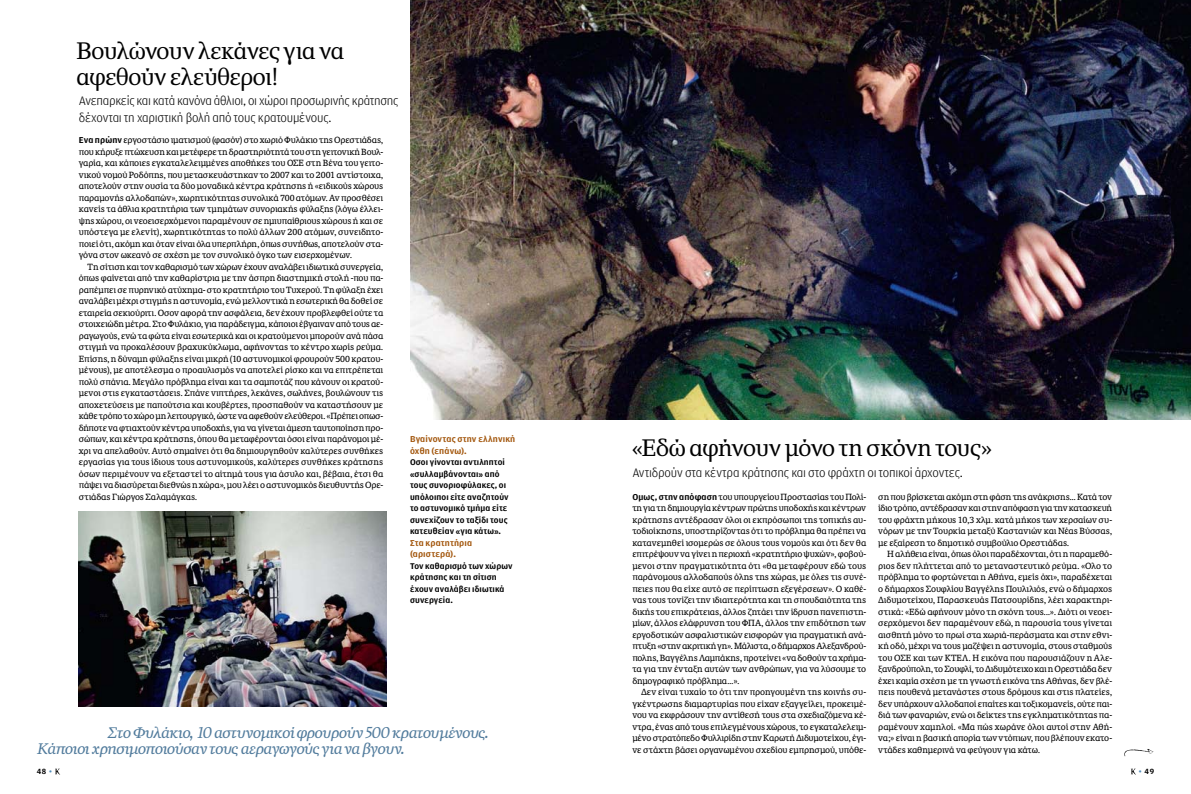
<style>
.page{position:relative;width:1191px;height:794px;background:#fff}
.page>*{position:absolute;margin:0;border:0;box-sizing:border-box;transform-origin:0 0}
.t1{font:24px/26px "KA Sabbato SB";letter-spacing:-.03em;color:#000}
.t2{font:italic 15.4px/16.4px "KAS Quiosco";letter-spacing:-.035em;color:#517b9c;scale:1.04 1}
.t3{font:300 13px/17px "KAS Amplitude 01";letter-spacing:-.015em;color:#000}
.t4{font:9.1px/11.5px "KAS Amplitude 07 NW Bold";letter-spacing:.015em;color:#a2550b;scale:1.04 1}
.t5{font:8.8px/11.5px "KAS Amplitude 07 NW Bold";letter-spacing:.01em;color:#000;scale:1.04 1}
.t6{font:8.6px/11.5px "KA News Light 703";letter-spacing:-.015em;color:#000;text-align:justify}
.t7{font:8px "KAS Amplitude 07 NW Bold";color:#000}
.s1{font-family:"KAS Amplitude 07 NW Bold";font-size:9.1px}
.s2{color:#528dbb}
</style>
<div class="page">
<svg style="left:55px;top:768px;width:5px;height:6px"></svg>
<svg style="left:1131px;top:768px;width:5px;height:6px"></svg>
<img style="left:79px;top:511px;width:307px;height:195px">
<img style="left:410px;top:0;width:781px;height:420px">
<svg style="left:1124px;top:749px;width:29px;height:8px"></svg>
<h1 class="t1" style="left:76px;top:38px;width:270px">Βουλώνουν λεκάνες για να αφεθούν ελεύθεροι!</h1>
<h3 class="t3" style="left:79px;top:93px;width:321px">Ανεπαρκείς και κατά κανόνα άθλιοι, οι χώροι προσωρινής κράτησης δέχονται τη χαριστική βολή από τους κρατουμένους.</h3>
<p class="t6" style="left:79px;top:134px;width:306px"><span class="s1">Ενα πρώην</span> εργοστάσιο ιματισμού (φασόν) στο χωριό Φυλάκιο της Ορεστιάδας, που κήρυξε πτώχευση και μετέφερε τη δραστηριότητά του στη γειτονική Βουλ&shy;γαρία, και κάποιες εγκαταλελειμμένες αποθήκες του ΟΣΕ στη Βένα του γειτο&shy;νικού νομού Ροδόπης, που μετασκευάστηκαν το 2007 και το 2001 αντίστοιχα, αποτελούν στην ουσία τα δύο μοναδικά κέντρα κράτησης ή «ειδικούς χώρους παραμονής αλλοδαπών», χωρητικότητας συνολικά 700 ατόμων. Αν προσθέσει κανείς τα άθλια κρατητήρια των τμημάτων συνοριακής φύλαξης (λόγω έλλει&shy;ψης χώρου, οι νεοεισερχόμενοι παραμένουν σε ημιυπαίθριους χώρους ή και σε υπόστεγα με ελενίτ), χωρητικότητας το πολύ άλλων 200 ατόμων, συνειδητο&shy;ποιεί ότι, ακόμη και όταν είναι όλα υπερπλήρη, όπως συνήθως, αποτελούν στα&shy;γόνα στον ωκεανό σε σχέση με τον συνολικό όγκο των εισερχομένων.</p>
<p class="t6" style="left:79px;top:261px;width:306px;text-indent:9px">Τη σίτιση και τον καθαρισμό των χώρων έχουν αναλάβει ιδιωτικά συνεργεία, όπως φαίνεται από την καθαρίστρια με την άσπρη διαστημική στολή -που πα&shy;ραπέμπει σε πυρηνικό ατύχημα- στο κρατητήριο του Τυχερού. Τη φύλαξη έχει αναλάβει μέχρι στιγμής η αστυνομία, ενώ μελλοντικά η εσωτερική θα δοθεί σε εταιρεία σεκιούριτι. Οσον αφορά την ασφάλεια, δεν έχουν προβλεφθεί ούτε τα στοιχειώδη μέτρα. Στο Φυλάκιο, για παράδειγμα, κάποιοι έβγαιναν από τους αε&shy;ραγωγούς, ενώ τα φώτα είναι εσωτερικά και οι κρατούμενοι μπορούν ανά πάσα στιγμή να προκαλέσουν βραχυκύκλωμα, αφήνοντας το κέντρο χωρίς ρεύμα.<br>Επίσης, η δύναμη φύλαξης είναι μικρή (10 αστυνομικοί φρουρούν 500 κρατου&shy;μένους), με αποτέλεσμα ο προαυλισμός να αποτελεί ρίσκο και να επιτρέπεται πολύ σπάνια. Μεγάλο πρόβλημα είναι και τα σαμποτάζ που κάνουν οι κρατού&shy;μενοι στις εγκαταστάσεις. Σπάνε νιπτήρες, λεκάνες, σωλήνες, βουλώνουν τις αποχετεύσεις με παπούτσια και κουβέρτες, προσπαθούν να καταστήσουν με κάθε τρόπο το χώρο μη λειτουργικό, ώστε να αφεθούν ελεύθεροι. «Πρέπει οπωσ&shy;δήποτε να φτιαχτούν κέντρα υποδοχής, για να γίνεται άμεση ταυτοποίηση προ&shy;σώπων, και κέντρα κράτησης, όπου θα μεταφέρονται όσοι είναι παράνομοι μέ&shy;χρι να απελαθούν. Αυτό σημαίνει ότι θα δημιουργηθούν καλύτερες συνθήκες εργασίας για τους ίδιους τους αστυνομικούς, καλύτερες συνθήκες κράτησης όσων περιμένουν να εξεταστεί το αίτημά τους για άσυλο και, βέβαια, έτσι θα πάψει να διασύρεται διεθνώς η χώρα», μου λέει ο αστυνομικός διευθυντής Ορε&shy;στιάδας Γιώργος Σαλαμάγκας.</p>
<p class="t4" style="left:410px;top:434px;width:103px">Βγαίνοντας στην ελληνική όχθη (επάνω).</p>
<p class="t5" style="left:410px;top:457px;width:96px">Οσοι γίνονται αντιληπτοί «συλλαμβάνονται» από τους συνοριοφύλακες, οι υπόλοιποι είτε αναζητούν το αστυνομικό τμήμα είτε συνεχίζουν το ταξίδι τους κατευθείαν «για κάτω».</p>
<p class="t4" style="left:410px;top:537px;width:61px">Στα κρατητήρια (αριστερά).</p>
<p class="t5" style="left:410px;top:560px;width:100px">Τον καθαρισμό των χώρων κράτησης και τη σίτιση έχουν αναλάβει ιδιωτικά συνεργεία.</p>
<h2 class="t2" style="left:37px;top:724px;width:436px;text-indent:70px">Στο Φυλάκιο, 10 αστυνομικοί φρουρούν 500 κρατουμένους.<br>Κάποιοι χρησιμοποιούσαν τους αεραγωγούς για να βγουν.</h2>
<h1 class="t1" style="left:632px;top:435px;width:362px">«Εδώ αφήνουν μόνο τη σκόνη τους»</h1>
<h3 class="t3" style="left:632px;top:464px;width:332px">Αντιδρούν στα κέντρα κράτησης και στο φράχτη οι τοπικοί άρχοντες.</h3>
<p class="t6" style="left:632px;top:491px;width:235px"><span class="s1">Ομως, στην απόφαση</span> του υπουργείου Προστασίας του Πολί&shy;τη για τη δημιουργία κέντρων πρώτης υποδοχής και κέντρων κράτησης αντέδρασαν όλοι οι εκπρόσωποι της τοπικής αυ&shy;τοδιοίκησης, υποστηρίζοντας ότι το πρόβλημα θα πρέπει να κατανεμηθεί ισομερώς σε όλους τους νομούς και ότι δεν θα επιτρέψουν να γίνει η περιοχή «κρατητήριο ψυχών», φοβού&shy;μενοι στην πραγματικότητα ότι «θα μεταφέρουν εδώ τους παράνομους αλλοδαπούς όλης της χώρας, με όλες τις συνέ&shy;πειες που θα είχε αυτό σε περίπτωση εξεγέρσεων». Ο καθέ&shy;νας τους τονίζει την ιδιαιτερότητα και τη σπουδαιότητα της δικής του επικράτειας, άλλος ζητάει την ίδρυση πανεπιστη&shy;μίων, άλλος ελάφρυνση του ΦΠΑ, άλλος την επιδότηση των εργοδοτικών ασφαλιστικών εισφορών για πραγματική ανά&shy;πτυξη «στην ακριτική γη». Μάλιστα, ο δήμαρχος Αλεξανδρού&shy;πολης, Βαγγέλης Λαμπάκης, προτείνει «να δοθούν τα χρήμα&shy;τα για την ένταξη αυτών των ανθρώπων, για να λύσουμε το δημογραφικό πρόβλημα...».</p>
<p class="t6" style="left:632px;top:686px;width:235px;text-indent:9px">Δεν είναι τυχαίο το ότι την προηγουμένη της κοινής συ&shy;γκέντρωσης διαμαρτυρίας που είχαν εξαγγείλει, προκειμέ&shy;νου να εκφράσουν την αντίθεσή τους στα σχεδιαζόμενα κέ&shy;ντρα, ένας από τους επιλεγμένους χώρους, το εγκαταλελειμ&shy;μένο στρατόπεδο Φυλλιρίδη στην Καρωτή Διδυμοτείχου, έγι&shy;νε στάχτη βάσει οργανωμένου σχεδίου εμπρησμού, υπόθε-</p>
<p class="t6" style="left:878px;top:491px;width:235px">ση που βρίσκεται ακόμη στη φάση της ανάκρισης... Κατά τον ίδιο τρόπο, αντέδρασαν και στην απόφαση για την κατασκευή του φράχτη μήκους 10,3 χλμ. κατά μήκος των χερσαίων συ&shy;νόρων με την Τουρκία μεταξύ Καστανιών και Νέας Βύσσας, με εξαίρεση το δημοτικό συμβούλιο Ορεστιάδας.</p>
<p class="t6" style="left:878px;top:548px;width:235px;text-indent:9px">Η αλήθεια είναι, όπως όλοι παραδέχονται, ότι η παραμεθό&shy;ριος δεν πλήττεται από το μεταναστευτικό ρεύμα. «Ολο το πρόβλημα το φορτώνεται η Αθήνα, εμείς όχι», παραδέχεται ο δήμαρχος Σουφλίου Βαγγέλης Πουλιλιός, ενώ ο δήμαρχος Διδυμοτείχου, Παρασκευάς Πατσουρίδης, λέει χαρακτηρι&shy;στικά: «Εδώ αφήνουν μόνο τη σκόνη τους...». Διότι οι νεοει&shy;σερχόμενοι δεν παραμένουν εδώ, η παρουσία τους γίνεται αισθητή μόνο το πρωί στα χωριά-περάσματα και στην εθνι&shy;κή οδό, μέχρι να τους μαζέψει η αστυνομία, στους σταθμούς του ΟΣΕ και των ΚΤΕΛ. Η εικόνα που παρουσιάζουν η Αλε&shy;ξανδρούπολη, το Σουφλί, το Διδυμότειχο και η Ορεστιάδα δεν έχει καμία σχέση με τη γνωστή εικόνα της Αθήνας, δεν βλέ&shy;πεις πουθενά μετανάστες στους δρόμους και στις πλατείες, δεν υπάρχουν αλλοδαποί επαίτες και τοξικομανείς, ούτε παι&shy;διά των φαναριών, ενώ οι δείκτες της εγκληματικότητας πα&shy;ραμένουν χαμηλοί. «Μα πώς χωράνε όλοι αυτοί στην Αθή&shy;να;» είναι η βασική απορία των ντόπιων, που βλέπουν εκατο&shy;ντάδες καθημερινά να φεύγουν για κάτω.</p>
<p class="t7" style="left:37px;top:767px;width:17px">48 <span class="s2">•</span></p>
<p class="t7" style="left:1138px;top:767px;width:17px"><span class="s2">•</span> 49</p>
</div>
